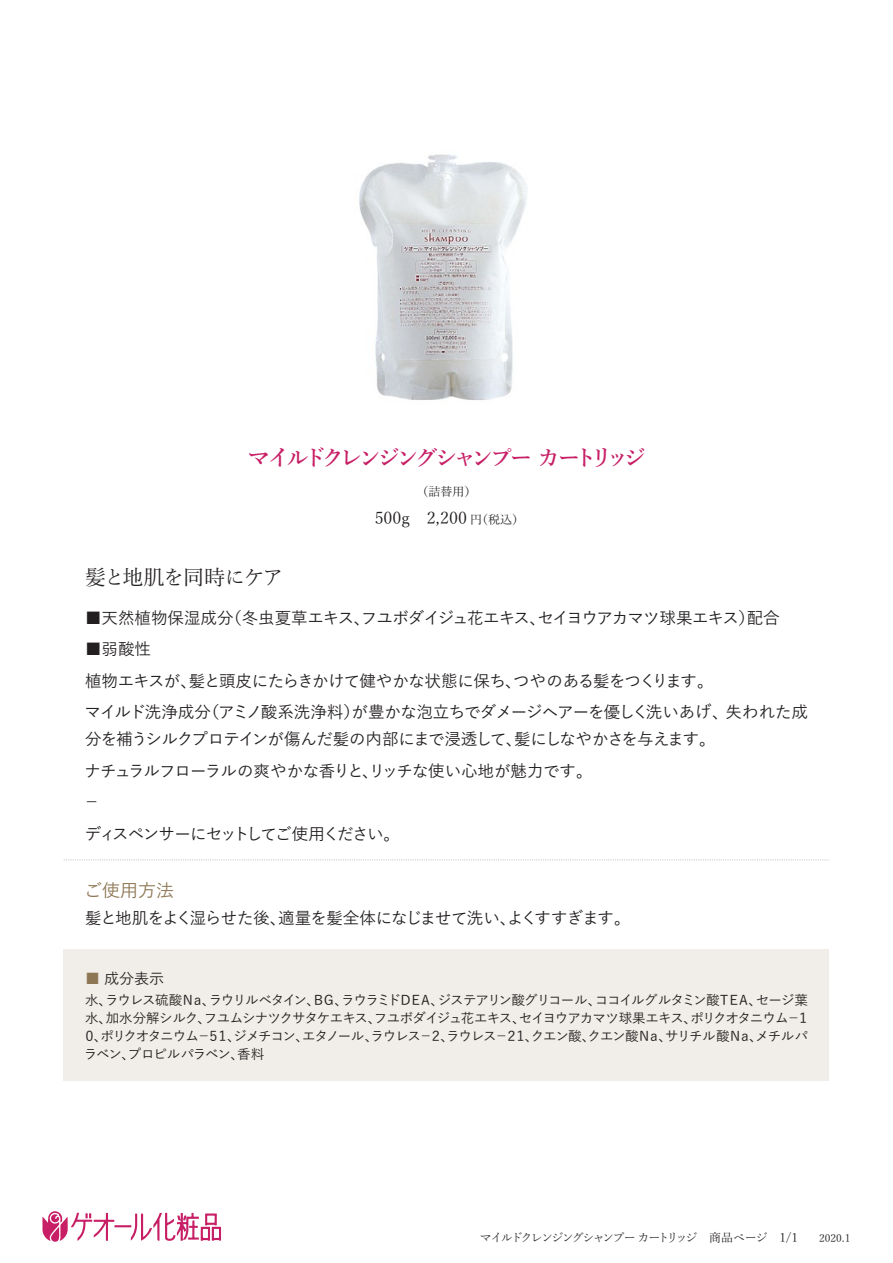
<style>
.page{position:relative;width:893px;height:1263px;background:#fff}
.page>*{position:absolute;margin:0;border:0;box-sizing:border-box;transform-origin:0 0}
.t1{font:600 22.5px "Yu Mincho";letter-spacing:-.17em;color:#c71e66}
.t2{font:21px "Yu Mincho";letter-spacing:-.07em;color:#231f20}
.t3{font:500 18px "Yu Gothic";color:#8d7654}
.t4{font:500 16.5px/31.5px "Yu Gothic";letter-spacing:-.045em;color:#231f20}
.t5{font:16.5px "Yu Mincho";color:#231f20}
.t6{font:500 15px "Yu Gothic";color:#231f20}
.t7{font:500 13.5px/18px "Yu Gothic";letter-spacing:-.085em;color:#231f20}
.t8{font:12px "Yu Mincho";letter-spacing:-.135em;color:#231f20}
.s1{font-size:12px}
.s2{color:#8d7654}
.s3{font-size:10.5px}
</style>
<div class="page">
<img style="left:359px;top:154px;width:169px;height:246px">
<div style="left:64px;top:949px;width:765px;height:132px;background:#f1eee9"></div>
<svg style="left:42px;top:1211px;width:179px;height:31px"></svg>
<svg style="left:64px;top:859px;width:764px;height:1px"></svg>
<h1 class="t1" style="left:248px;top:445px;width:400px">マイルドクレンジングシャンプー カートリッジ</h1>
<p class="t8" style="left:416px;top:481px;width:61px">（詰替用）</p>
<p class="t2" style="left:85px;top:558px;width:200px">髪と地肌を同時にケア</p>
<p class="t5" style="left:375px;top:503px;width:151px">500g　2,200 <span class="s1">円（税込）</span></p>
<p class="t4" style="left:85px;top:599px;width:696px">■天然植物保湿成分（冬虫夏草エキス、フユボダイジュ花エキス、セイヨウアカマツ球果エキス）配合</p>
<p class="t4" style="left:85px;top:631px;width:725px">■弱酸性<br>植物エキスが、髪と頭皮にたらきかけて健やかな状態に保ち、つやのある髪をつくります。<br>マイルド洗浄成分（アミノ酸系洗浄料）が豊かな泡立ちでダメージヘアーを優しく洗いあげ、失われた成</p>
<p class="t4" style="left:83px;top:721px;width:634px">分を補うシルクプロテインが傷んだ髪の内部にまで浸透して、髪にしなやかさを与えます。ナチュラルフローラルの爽やかな香りと、リッチな使い心地が魅力です。<br>－<br>ディスペンサーにセットしてご使用ください。</p>
<p class="t3" style="left:84px;top:874px;width:92px">ご使用方法</p>
<p class="t4" style="left:85px;top:900px;width:547px">髪と地肌をよく湿らせた後、適量を髪全体になじませて洗い、よくすすぎます。</p>
<p class="t6" style="left:85px;top:964px;width:81px"><span class="s2">■</span> 成分表示</p>
<p class="t7" style="left:83px;top:989px;width:729px">水、ラウレス硫酸Ｎａ、ラウリルベタイン、ＢＧ、ラウラミドＤＥＡ、ジステアリン酸グリコール、ココイルグルタミン酸ＴＥＡ、セージ葉水、加水分解シルク、フユムシナツクサタケエキス、フユボダイジュ花エキス、セイヨウアカマツ球果エキス、ポリクオタニウム－１<br>０、ポリクオタニウム－５１、ジメチコン、エタノール、ラウレス－２、ラウレス－２１、クエン酸、クエン酸Ｎａ、サリチル酸Ｎａ、メチルパラベン、プロピルパラベン、香料</p>
<p class="t8" style="left:480px;top:1226px;width:372px">マイルドクレンジングシャンプー カートリッジ　商品ページ　1/1<span class="s3">　　2020.1</span></p>
</div>
